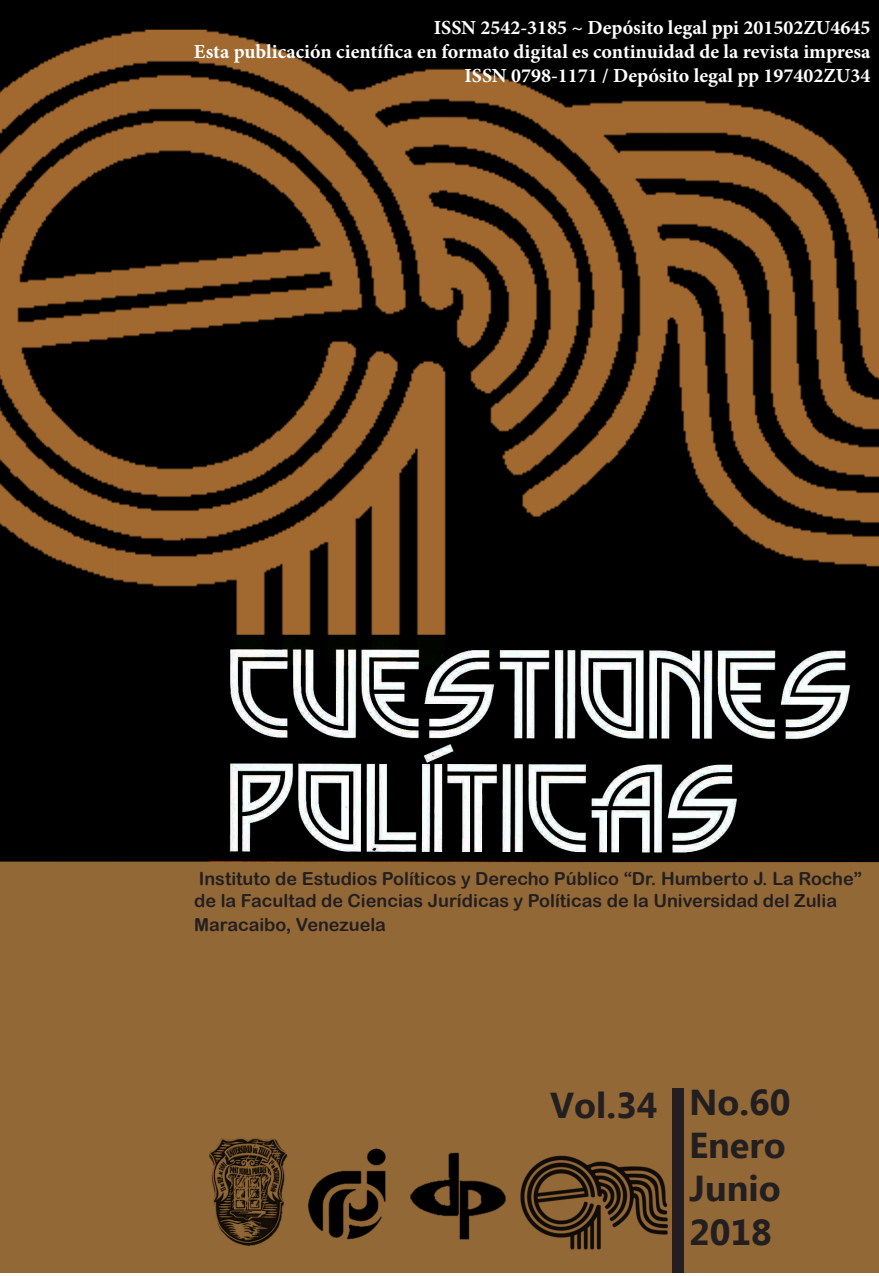
<style>
.page{position:relative;width:879px;height:1276px;background:#fff}
.page>*{position:absolute;margin:0;border:0;box-sizing:border-box;transform-origin:0 0}
.t1{font:700 36px "Ebrima";color:#231f20}
.t2{font:700 20px "Minion Pro";color:#fff}
.t3{font:18px "Arial Rounded MT Bold";color:#231f20}
</style>
<div class="page">
<img style="left:0;top:0;width:879px;height:1272px">
<div style="left:672px;top:1088px;width:11px;height:184px;background:#231f20"></div>
<p class="t2" style="left:434px;top:14px;width:438px">ISSN 2542-3185 ~ Depósito legal ppi 201502ZU4645</p>
<p class="t2" style="left:194px;top:38px;width:678px">Esta publicación científica en formato digital es continuidad de la revista impresa</p>
<p class="t2" style="left:464px;top:62px;width:407px">ISSN 0798-1171 / Depósito legal pp 197402ZU34</p>
<p class="t3" style="left:199px;top:868px;width:665px">Instituto de Estudios Políticos y Derecho Público “Dr. Humberto J. La Roche”</p>
<p class="t3" style="left:194px;top:889px;width:644px">de la Facultad de Ciencias Jurídicas y Políticas de la Universidad del Zulia</p>
<p class="t3" style="left:194px;top:913px;width:193px">Maracaibo, Venezuela</p>
<p class="t1" style="left:550px;top:1078px;width:109px">Vol.34</p>
<p class="t1" style="left:689px;top:1075px;width:103px">No.60</p>
<p class="t1" style="left:689px;top:1118px;width:98px">Enero</p>
<p class="t1" style="left:689px;top:1161px;width:93px">Junio</p>
<p class="t1" style="left:689px;top:1205px;width:84px">2018</p>
</div>
